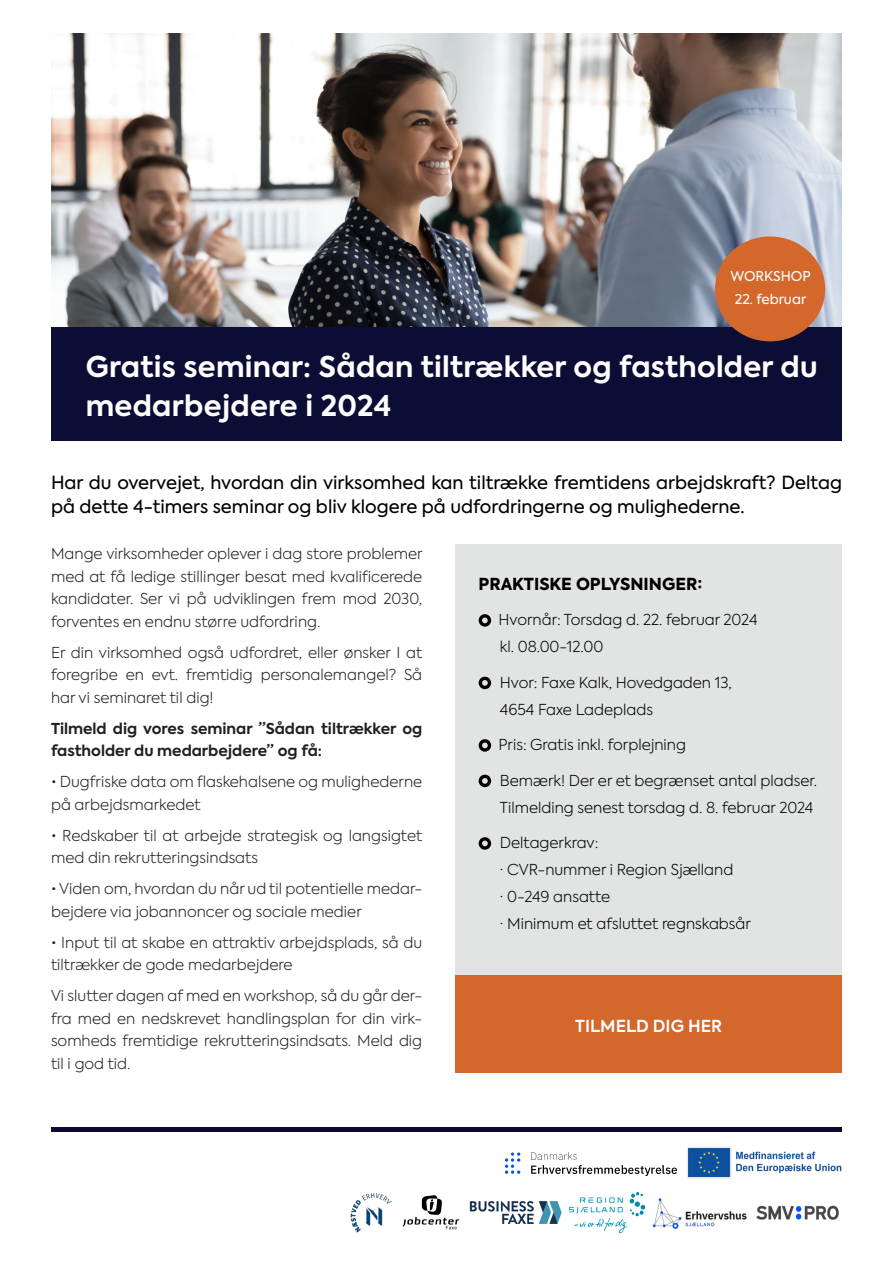
<style>
.page{position:relative;width:893px;height:1263px;background:#fff}
.page>*{position:absolute;margin:0;border:0;box-sizing:border-box;transform-origin:0 0}
.t1{font:700 28.5px/39px "Axiforma";letter-spacing:.01em;color:#fff}
.t2{font:18px/24px "Axiforma";color:#000001}
.t3{font:800 16.5px "Axiforma";color:#000001}
.Brødtekst_-_Indryk{font:600 16.5px "Axiforma";color:#fff}
.t4{font:300 15px/22.5px "Axiforma";color:#231f20}
.t5{font:300 15px/27px "Axiforma";color:#000001}
.t6{font:700 15px/22.5px "Axiforma";color:#231f20}
.t7{font:13.5px "Axiforma";color:#fff}
</style>
<div class="page">
<div style="left:455px;top:544px;width:387px;height:431px;background:#e2e3e3"></div>
<div style="left:51px;top:327px;width:791px;height:114px;background:#0c0d35"></div>
<img style="left:51px;top:33px;width:790px;height:294px">
<hr style="left:51px;top:1127px;width:791px;height:4px;background:#0a0c36">
<div style="left:715px;top:236px;width:110px;height:105px;background:#d3672c;border-radius:50%"></div>
<svg style="left:479px;top:614px;width:12px;height:13px"></svg>
<svg style="left:479px;top:677px;width:12px;height:12px"></svg>
<svg style="left:479px;top:739px;width:12px;height:13px"></svg>
<svg style="left:479px;top:775px;width:12px;height:12px"></svg>
<svg style="left:479px;top:837px;width:12px;height:13px"></svg>
<div style="left:455px;top:975px;width:387px;height:98px;background:#d3672c"></div>
<img style="left:350px;top:1193px;width:42px;height:40px">
<img style="left:756px;top:1205px;width:83px;height:15px">
<img style="left:687px;top:1147px;width:155px;height:31px">
<img style="left:506px;top:1152px;width:170px;height:23px">
<img style="left:569px;top:1192px;width:75px;height:40px">
<img style="left:652px;top:1198px;width:95px;height:31px">
<img style="left:469px;top:1201px;width:93px;height:23px">
<img style="left:402px;top:1195px;width:58px;height:35px">
<p class="t7" style="left:730px;top:267px;width:82px">WORKSHOP</p>
<p class="t7" style="left:735px;top:291px;width:73px">22. februar</p>
<p class="t1" style="left:86px;top:348px;width:733px">Gratis seminar: Sådan tiltrækker og fastholder du medarbejdere i 2024</p>
<p class="t2" style="left:51px;top:470px;width:792px">Har du overvejet, hvordan din virksomhed kan tiltrække fremtidens arbejdskraft? Deltag på dette 4-timers seminar og bliv klogere på udfordringerne og mulighederne.</p>
<p class="t4" style="left:51px;top:543px;width:373px;text-align:justify">Mange virksomheder oplever i dag store problemer med at få ledige stillinger besat med kvalificerede kandidater. Ser vi på udviklingen frem mod 2030, forventes en endnu større udfordring.</p>
<p class="t4" style="left:51px;top:641px;width:373px;text-align:justify">Er din virksomhed også udfordret, eller ønsker I at foregribe en evt. fremtidig personalemangel? Så har vi seminaret til dig!</p>
<p class="t6" style="left:51px;top:717px;width:373px">Tilmeld dig vores seminar ”Sådan tiltrækker og fastholder du medarbejdere” og få:</p>
<p class="t4" style="left:51px;top:771px;width:373px">• Dugfriske data om flaskehalsene og mulighederne på arbejdsmarkedet</p>
<p class="t4" style="left:51px;top:824px;width:373px">• Redskaber til at arbejde strategisk og langsigtet med din rekrutteringsindsats</p>
<p class="t4" style="left:51px;top:878px;width:373px">• Viden om, hvordan du når ud til potentielle medar&shy;bejdere via jobannoncer og sociale medier</p>
<p class="t4" style="left:51px;top:931px;width:373px">• Input til at skabe en attraktiv arbejdsplads, så du tiltrækker de gode medarbejdere</p>
<p class="t4" style="left:51px;top:985px;width:373px;text-align:justify">Vi slutter dagen af med en workshop, så du går der&shy;fra med en nedskrevet handlingsplan for din virk&shy;somheds fremtidige rekrutteringsindsats. Meld dig til i god tid.</p>
<p class="t3" style="left:479px;top:572px;width:225px">PRAKTISKE OPLYSNINGER:</p>
<p class="t5" style="left:499px;top:606px;width:260px">Hvornår: Torsdag d. 22. februar 2024 kl. 08.00-12.00</p>
<p class="t5" style="left:500px;top:669px;width:233px">Hvor: Faxe Kalk, Hovedgaden 13,<br>4654 Faxe Ladeplads</p>
<p class="t5" style="left:499px;top:731px;width:189px">Pris: Gratis inkl. forplejning</p>
<p class="t5" style="left:500px;top:767px;width:319px">Bemærk! Der er et begrænset antal pladser.<br>Tilmelding senest torsdag d. 8. februar 2024</p>
<p class="t5" style="left:500px;top:829px;width:253px">Deltagerkrav:<br>· CVR-nummer i Region Sjælland<br>· 0-249 ansatte<br>· Minimum et afsluttet regnskabsår</p>
<p class="Brødtekst_-_Indryk" style="left:575px;top:1015px;width:148px">TILMELD DIG HER</p>
</div>
